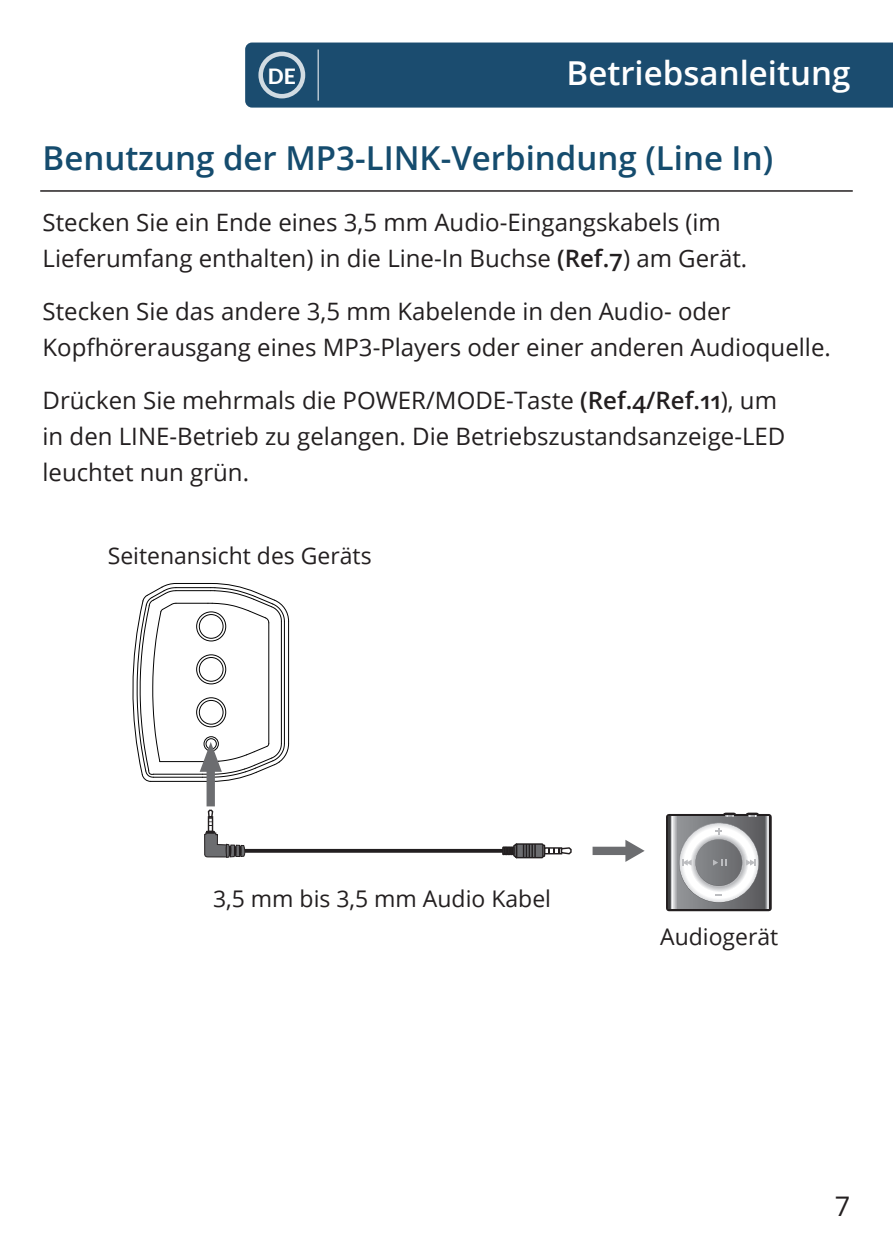
<style>
.page{position:relative;width:893px;height:1259px;background:#fff}
.page>*{position:absolute;margin:0;border:0;box-sizing:border-box;transform-origin:0 0}
.Blue_Header_Contents{font:600 33px "Open Sans";color:#154c6e}
.Page_Header_-_Right{font:600 33px "Open Sans";color:#fff}
.t1{font:27px "Open Sans";color:#231f20}
.t2{font:24px/36px "Open Sans";color:#231f20}
.t3{font:22.8px "Open Sans";color:#231f20}
.t4{font:800 21px "Lato";color:#fff}
.s1{font-weight:600}
</style>
<div class="page">
<div style="left:245px;top:43px;width:647px;height:65px;background:#1b4c6f"></div>
<div style="left:258px;top:52px;width:47px;height:46px;border:4px solid #fff;border-radius:50%"></div>
<hr style="left:317px;top:50px;width:1px;height:51px;background:#fff">
<svg style="left:592px;top:840px;width:52px;height:22px"></svg>
<hr style="left:244px;top:849px;width:259px;height:3px;background:#231f20">
<svg style="left:501px;top:843px;width:71px;height:16px"></svg>
<svg style="left:666px;top:812px;width:106px;height:100px"></svg>
<hr style="left:151px;top:781px;width:60px;height:1px;background:#030303">
<hr style="left:281px;top:621px;width:1px;height:122px;background:#030303">
<hr style="left:288px;top:621px;width:1px;height:122px;background:#030303">
<hr style="left:176px;top:590px;width:35px;height:1px;background:#030303">
<hr style="left:176px;top:583px;width:35px;height:1px;background:#030303">
<div style="left:199px;top:614px;width:24px;height:24px;border:1px solid #030303;border-radius:50%"></div>
<div style="left:206px;top:738px;width:10px;height:11px;border:1px solid #030303;border-radius:50%"></div>
<div style="left:204px;top:736px;width:14px;height:15px;border:1px solid #030303;border-radius:50%"></div>
<div style="left:196px;top:611px;width:30px;height:30px;border:1px solid #030303;border-radius:50%"></div>
<hr style="left:160px;top:761px;width:49px;height:1px;background:#030303">
<hr style="left:268px;top:623px;width:1px;height:120px;background:#030303">
<hr style="left:176px;top:603px;width:32px;height:1px;background:#030303">
<hr style="left:284px;top:621px;width:1px;height:122px;background:#030303">
<svg style="left:207px;top:583px;width:82px;height:40px"></svg>
<hr style="left:176px;top:587px;width:35px;height:1px;background:#030303">
<svg style="left:132px;top:583px;width:44px;height:199px"></svg>
<hr style="left:153px;top:776px;width:49px;height:1px;background:#030303">
<hr style="left:153px;top:773px;width:49px;height:1px;background:#030303">
<div style="left:199px;top:657px;width:24px;height:24px;border:1px solid #030303;border-radius:50%"></div>
<div style="left:196px;top:654px;width:30px;height:30px;border:1px solid #030303;border-radius:50%"></div>
<div style="left:199px;top:700px;width:24px;height:24px;border:1px solid #030303;border-radius:50%"></div>
<div style="left:196px;top:697px;width:30px;height:30px;border:1px solid #030303;border-radius:50%"></div>
<svg style="left:199px;top:742px;width:90px;height:116px"></svg>
<hr style="left:40px;top:190px;width:812px;height:2px;background:#231f20">
<p class="t4" style="left:268px;top:60px;width:30px">DE</p>
<p class="Page_Header_-_Right" style="left:566px;top:50px;width:285px">Betriebsanleitung</p>
<p class="Blue_Header_Contents" style="left:43px;top:135px;width:731px">Benutzung der MP3-LINK-Verbindung (Line In)</p>
<p class="t2" style="left:43px;top:204px;width:702px">Stecken Sie ein Ende eines 3,5 mm Audio-Eingangskabels (im<br>Lieferumfang enthalten) in die Line-In Buchse <span class="s1">(Ref.7</span>) am Gerät.</p>
<p class="t2" style="left:43px;top:293px;width:789px">Stecken Sie das andere 3,5 mm Kabelende in den Audio- oder<br>Kopfhörerausgang eines MP3-Players oder einer anderen Audioquelle.</p>
<p class="t2" style="left:43px;top:382px;width:744px">Drücken Sie mehrmals die POWER/MODE-Taste <span class="s1">(Ref.4/Ref.11</span>), um in den LINE-Betrieb zu gelangen. Die Betriebszustandsanzeige-LED leuchtet nun grün.</p>
<p class="t3" style="left:108px;top:540px;width:265px">Seitenansicht des Geräts</p>
<p class="t3" style="left:213px;top:883px;width:339px">3,5 mm bis 3,5 mm Audio Kabel</p>
<p class="t3" style="left:659px;top:920px;width:120px">Audiogerät</p>
<p class="t1" style="left:834px;top:1188px;width:17px">7</p>
</div>
